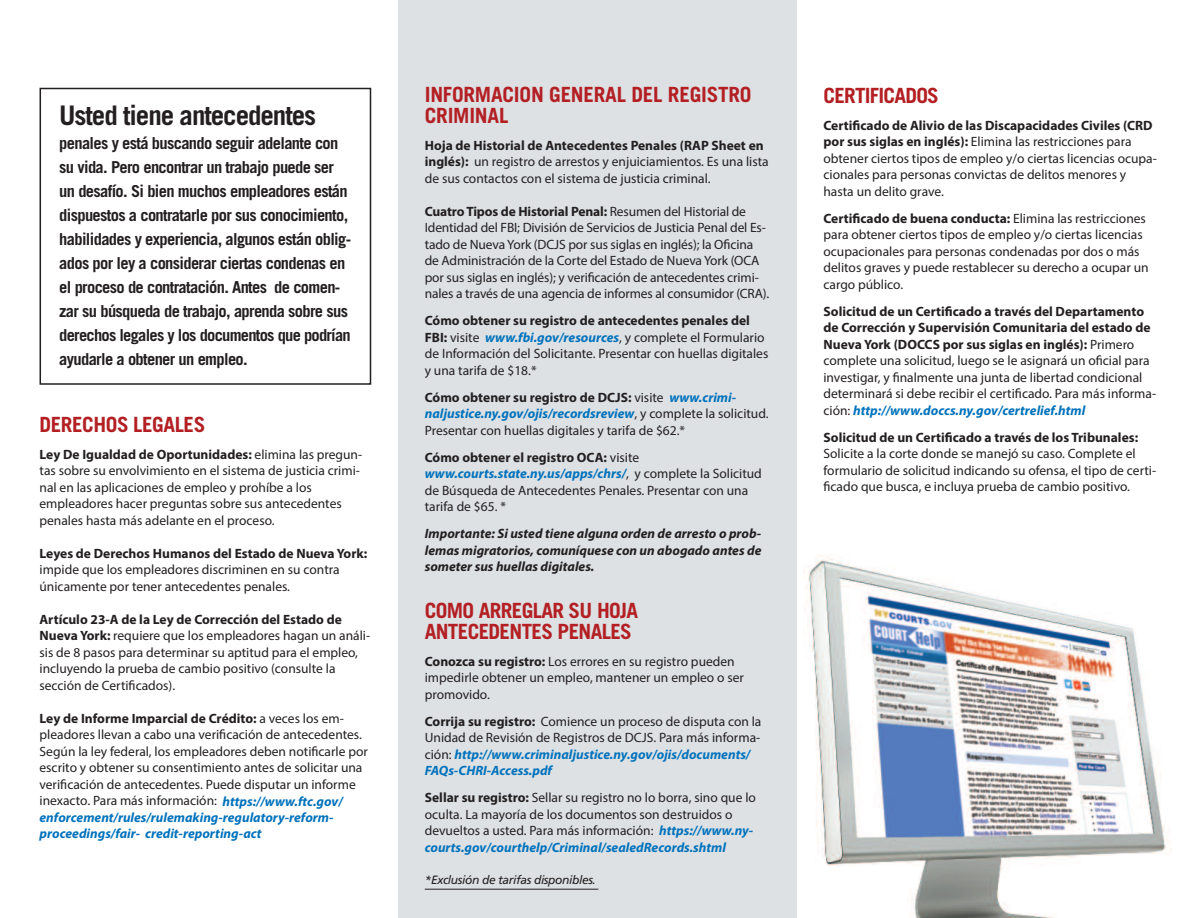
<style>
.page{position:relative;width:1188px;height:918px;background:#fff}
.page>*{position:absolute;margin:0;border:0;box-sizing:border-box;transform-origin:0 0}
.t1{font:700 27px "Trade Gothic";letter-spacing:-.04em;color:#231f20}
.t2{font:700 21px/21px "Trade Gothic";letter-spacing:-.02em;color:#b31f23}
.t3{font:700 16.5px/24px "Trade Gothic";letter-spacing:-.04em;color:#231f20}
.t4{font:13.5px/16.5px "Myriad Pro";color:#231f20}
.t5{font:italic 700 13.5px/16.5px "Myriad Pro";color:#231f20;text-align:justify}
.t6{font:700 13.5px "Myriad Pro";color:#231f20}
.t7{font:italic 12px "Frutiger";letter-spacing:-.03em;color:#231f20}
.s1{font-weight:700}
.s2{font-weight:700;font-style:italic;color:#0072bc}
</style>
<div class="page">
<img style="left:805px;top:555px;width:367px;height:363px">
<div style="left:40px;top:88px;width:331px;height:297px;border:2px solid #231f20"></div>
<div style="left:398px;top:0;width:398px;height:918px;background:#dde1e4"></div>
<hr style="left:425px;top:889px;width:173px;height:1px;background:#231f20">
<h1 class="t1" style="left:59px;top:106px;width:258px">Usted tiene antecedentes</h1>
<p class="t3" style="left:59px;top:133px;width:294px">penales y está buscando seguir adelante con su vida. Pero encontrar un trabajo puede ser un desafío. Si bien muchos empleadores están dispuestos a contratarle por sus conocimiento, habilidades y experiencia, algunos están oblig&shy;ados por ley a considerar ciertas condenas en el proceso de contratación. Antes de comen&shy;zar su búsqueda de trabajo, aprenda sobre sus derechos legales y los documentos que podrían ayudarle a obtener un empleo.</p>
<h2 class="t2" style="left:40px;top:416px;width:167px">DERECHOS LEGALES</h2>
<p class="t4" style="left:40px;top:447px;width:324px"><span class="s1">Ley De Igualdad de Oportunidades:</span> elimina las pregun&shy;tas sobre su envolvimiento en el sistema de justicia crimi&shy;nal en las aplicaciones de empleo y prohíbe a los empleadores hacer preguntas sobre sus antecedentes penales hasta más adelante en el proceso.</p>
<p class="t6" style="left:40px;top:548px;width:329px">Leyes de Derechos Humanos del Estado de Nueva York:</p>
<p class="t4" style="left:40px;top:563px;width:302px">impide que los empleadores discriminen en su contra únicamente por tener antecedentes penales.</p>
<p class="t4" style="left:40px;top:612px;width:332px"><span class="s1">Artículo 23-A de la Ley de Corrección del Estado de Nueva York:</span> requiere que los empleadores hagan un análi&shy;sis de 8 pasos para determinar su aptitud para el empleo, incluyendo la prueba de cambio positivo (consulte la sección de certificados).</p>
<p class="t4" style="left:40px;top:711px;width:330px"><span class="s1">Ley de Informe Imparcial de Crédito:</span> a veces los em&shy;pleadores llevan a cabo una verificación de antecedentes. según la ley federal, los empleadores deben notificarle por escrito y obtener su consentimiento antes de solicitar una verificación de antecedentes. puede disputar un informe inexacto. para más información: <span class="s2">https://www.ftc.gov/ enforcement/rules/rulemaking-regulatory-reform&shy;proceedings/fair- credit-reporting-act</span></p>
<h2 class="t2" style="left:425px;top:86px;width:328px">INFORMACION GENERAL DEL REGISTRO<br>CRIMINAL</h2>
<p class="t4" style="left:425px;top:138px;width:346px"><span class="s1">Hoja de Historial de Antecedentes Penales (RAP Sheet en inglés):</span> un registro de arrestos y enjuiciamientos. es una lista de sus contactos con el sistema de justicia criminal.</p>
<p class="t4" style="left:425px;top:204px;width:346px"><span class="s1">CuatroTipos de Historial Penal:</span> resumen del historial de identidad del fbi; división de servicios de justicia penal del es&shy;tado de nueva York (dcjs por sus siglas en inglés); la oficina de administración de la corte del estado de nueva York (oca por sus siglas en inglés); y verificación de antecedentes crimi&shy;nales a través de una agencia de informes al consumidor (cra).</p>
<p class="t4" style="left:425px;top:313px;width:345px"><span class="s1">Cómo obtener su registro de antecedentes penales del FBI:</span> visite <span class="s2">www.fbi.gov/resources</span>, y complete el formulario de información del solicitante. presentar con huellas digitales y una tarifa de $18.*</p>
<p class="t4" style="left:425px;top:390px;width:345px"><span class="s1">Cómo obtener su registro de DCJS:</span> visite <span class="s2">www.crimi&shy;naljustice.ny.gov/ojis/recordsreview</span>, y complete la solicitud. presentar con huellas digitales y tarifa de $62.*</p>
<p class="t4" style="left:425px;top:450px;width:339px"><span class="s1">Cómo obtener el registro OCA:</span> visite <span class="s2">www.courts.state.ny.us/apps/chrs/</span>, y complete la solicitud de búsqueda de antecedentes penales. presentar con una tarifa de $65. *</p>
<p class="t5" style="left:425px;top:526px;width:338px">Importante: Si usted tiene alguna orden de arresto o prob&shy;lemas migratorios, comuníquese con un abogado antes de someter sus huellas digitales.</p>
<h2 class="t2" style="left:425px;top:602px;width:215px">COMO ARREGLAR SU HOJA<br>ANTECEDENTES PENALES</h2>
<p class="t4" style="left:425px;top:654px;width:321px"><span class="s1">Conozca su registro:</span> los errores en su registro pueden impedirle obtener un empleo, mantener un empleo o ser promovido.</p>
<p class="t4" style="left:425px;top:714px;width:338px"><span class="s1">Corrija su registro:</span> comience un proceso de disputa con la unidad de revisión de registros de dcjs. para más informa&shy;ción: <span class="s2">http://www.criminaljustice.ny.gov/ojis/documents/ FAQs-CHRI-Access.pdf</span></p>
<p class="t4" style="left:425px;top:790px;width:333px"><span class="s1">Sellar su registro:</span> sellar su registro no lo borra, sino que lo oculta. la mayoría de los documentos son destruidos o devueltos a usted. para más información: <span class="s2">https://www.ny&shy;courts.gov/courthelp/Criminal/sealedRecords.shtml</span></p>
<p class="t7" style="left:425px;top:875px;width:173px">*Exclusión de tarifas disponibles.</p>
<h2 class="t2" style="left:824px;top:87px;width:117px">CERTIFICADOS</h2>
<p class="t4" style="left:824px;top:118px;width:335px"><span class="s1">Certificado de Alivio de las Discapacidades Civiles (CRD por sus siglas en inglés):</span> elimina las restricciones para obtener ciertos tipos de empleo y/o ciertas licencias ocupa&shy;cionales para personas convictas de delitos menores y hasta un delito grave.</p>
<p class="t4" style="left:824px;top:211px;width:327px"><span class="s1">Certificado de buena conducta:</span> elimina las restricciones para obtener ciertos tipos de empleo y/o ciertas licencias ocupacionales para personas condenadas por dos o más delitos graves y puede restablecer su derecho a ocupar un cargo público.</p>
<p class="t4" style="left:824px;top:304px;width:334px"><span class="s1">Solicitud de un Certificado a través del Departamento de Corrección y Supervisión Comunitaria del estado de Nueva York (DOCCS por sus siglas en inglés):</span> primero complete una solicitud, luego se le asignará un oficial para investigar, y finalmente una junta de libertad condicional determinará si debe recibir el certificado. para más informa&shy;ción: <span class="s2">http://www.doccs.ny.gov/certrelief.html</span></p>
<p class="t6" style="left:824px;top:432px;width:316px">Solicitud de un Certificado a través de los Tribunales:</p>
<p class="t4" style="left:824px;top:447px;width:334px">solicite a la corte donde se manejó su caso. complete el formulario de solicitud indicando su ofensa, el tipo de certi&shy;ficado que busca, e incluya prueba de cambio positivo.</p>
</div>
